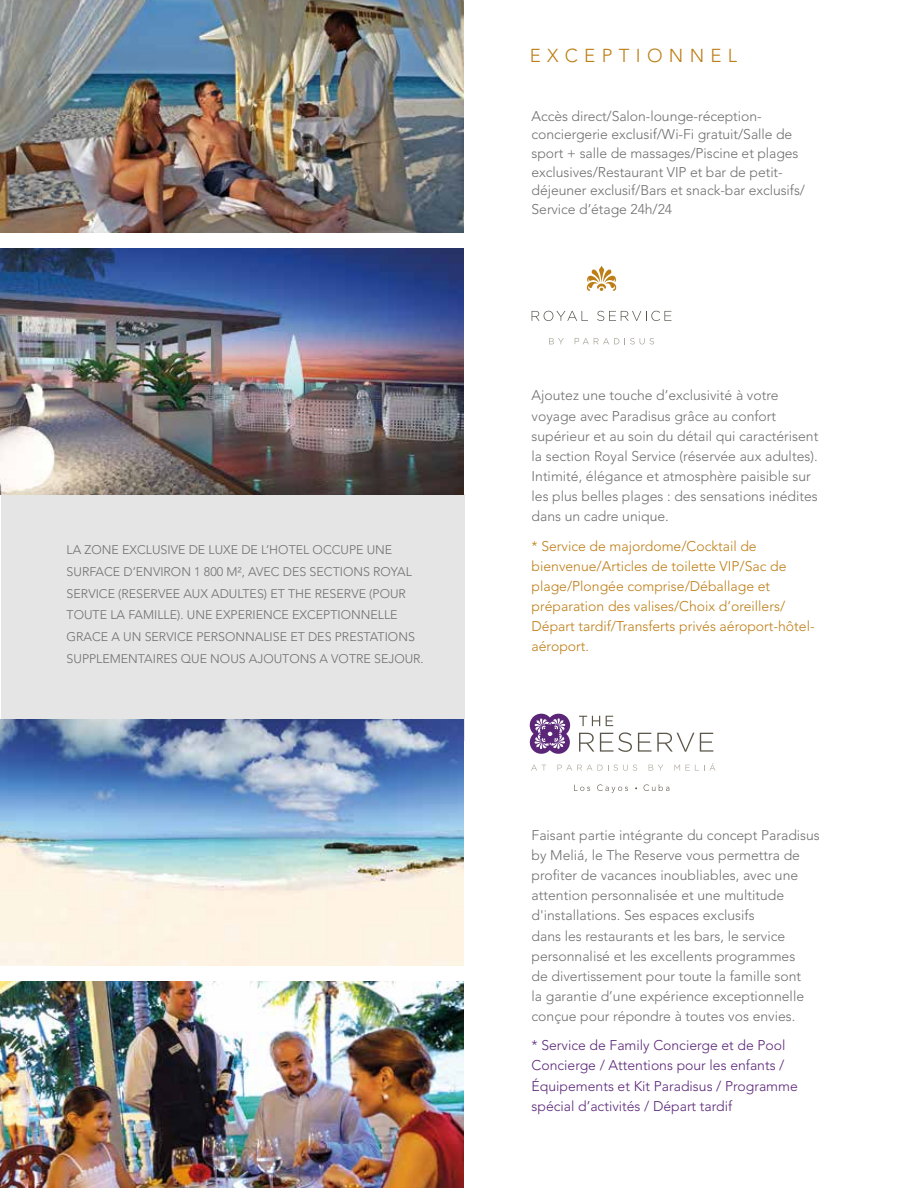
<style>
.page{position:relative;width:918px;height:1188px;background:#fff}
.page>*{position:absolute;margin:0;border:0;box-sizing:border-box;transform-origin:0 0}
.t1{font:300 18.6px "Avenir LT Std";letter-spacing:.34em;color:#bd7e16}
.t2{font:300 13.95px/20.2px "Avenir";color:#706f6f}
.t3{font:300 13.95px/20.2px "Avenir";color:#bd7e16}
.t4{font:300 13.95px/20.2px "Avenir";color:#5b2678}
.t5{font:300 12.45px/21.8px "Avenir";color:#706f6f}
</style>
<div class="page">
<svg style="left:531px;top:765px;width:15px;height:6px"></svg>
<svg style="left:557px;top:765px;width:80px;height:6px"></svg>
<svg style="left:649px;top:765px;width:14px;height:6px"></svg>
<svg style="left:674px;top:763px;width:42px;height:8px"></svg>
<svg style="left:579px;top:716px;width:21px;height:10px"></svg>
<svg style="left:606px;top:716px;width:7px;height:10px"></svg>
<svg style="left:579px;top:733px;width:15px;height:19px"></svg>
<svg style="left:600px;top:732px;width:32px;height:20px"></svg>
<svg style="left:638px;top:733px;width:13px;height:19px"></svg>
<svg style="left:657px;top:733px;width:37px;height:19px"></svg>
<svg style="left:700px;top:733px;width:13px;height:19px"></svg>
<svg style="left:529px;top:713px;width:42px;height:41px"></svg>
<svg style="left:574px;top:785px;width:16px;height:6px"></svg>
<svg style="left:597px;top:784px;width:31px;height:9px"></svg>
<svg style="left:644px;top:784px;width:25px;height:7px"></svg>
<div style="left:1px;top:494px;width:463px;height:247px;background:#e5e5e5"></div>
<img style="left:1px;top:248px;width:462px;height:246px">
<img style="left:1px;top:982px;width:462px;height:206px">
<img style="left:1px;top:0;width:462px;height:232px">
<svg style="left:587px;top:266px;width:29px;height:25px"></svg>
<svg style="left:549px;top:338px;width:15px;height:6px"></svg>
<svg style="left:575px;top:338px;width:79px;height:6px"></svg>
<svg style="left:532px;top:311px;width:56px;height:10px"></svg>
<svg style="left:597px;top:311px;width:74px;height:10px"></svg>
<img style="left:1px;top:720px;width:462px;height:246px">
<p class="t5" style="left:67px;top:539px;width:359px">LA ZONE EXCLUSIVE DE LUXE DE L’HOTEL OCCUPE UNE SURFACE D’ENVIRON 1 800 M², AVEC DES SECTIONS ROYAL SERVICE (RESERVEE AUX ADULTES) ET THE RESERVE (POUR TOUTE LA FAMILLE). UNE EXPERIENCE EXCEPTIONNELLE GRACE A UN SERVICE PERSONNALISE ET DES PRESTATIONS SUPPLEMENTAIRES QUE NOUS AJOUTONS A VOTRE SEJOUR.</p>
<h1 class="t1" style="left:530px;top:44px;width:209px">EXCEPTIONNEL</h1>
<p class="t2" style="left:532px;top:107px;width:275px;line-height:18.6px">Accès direct/Salon-lounge-réception&shy;conciergerie exclusif/Wi-Fi gratuit/Salle de sport + salle de massages/Piscine et plages exclusives/Restaurant VIP et bar de petit&shy;déjeuner exclusif/Bars et snack-bar exclusifs/ Service d’étage 24h/24</p>
<p class="t2" style="left:532px;top:385px;width:288px">Ajoutez une touche d’exclusivité à votre voyage avec Paradisus grâce au confort supérieur et au soin du détail qui caractérisent la section Royal Service (réservée aux adultes).<br>Intimité, élégance et atmosphère paisible sur les plus belles plages : des sensations inédites dans un cadre unique.</p>
<p class="t3" style="left:532px;top:536px;width:285px">* Service de majordome/Cocktail de bienvenue/Articles de toilette VIP/Sac de plage/Plongée comprise/Déballage et préparation des valises/Choix d’oreillers/ Départ tardif/Transferts privés aéroport-hôtel&shy;aéroport.</p>
<p class="t2" style="left:532px;top:825px;width:290px">Faisant partie intégrante du concept Paradisus by Meliá, le The Reserve vous permettra de profiter de vacances inoubliables, avec une attention personnalisée et une multitude d'installations. Ses espaces exclusifs<br>dans les restaurants et les bars, le service personnalisé et les excellents programmes<br>de divertissement pour toute la famille sont<br>la garantie d’une expérience exceptionnelle conçue pour répondre à toutes vos envies.</p>
<p class="t4" style="left:532px;top:1035px;width:268px">* Service de Family Concierge et de Pool Concierge / Attentions pour les enfants / Équipements et Kit Paradisus / Programme spécial d’activités / Départ tardif</p>
</div>
